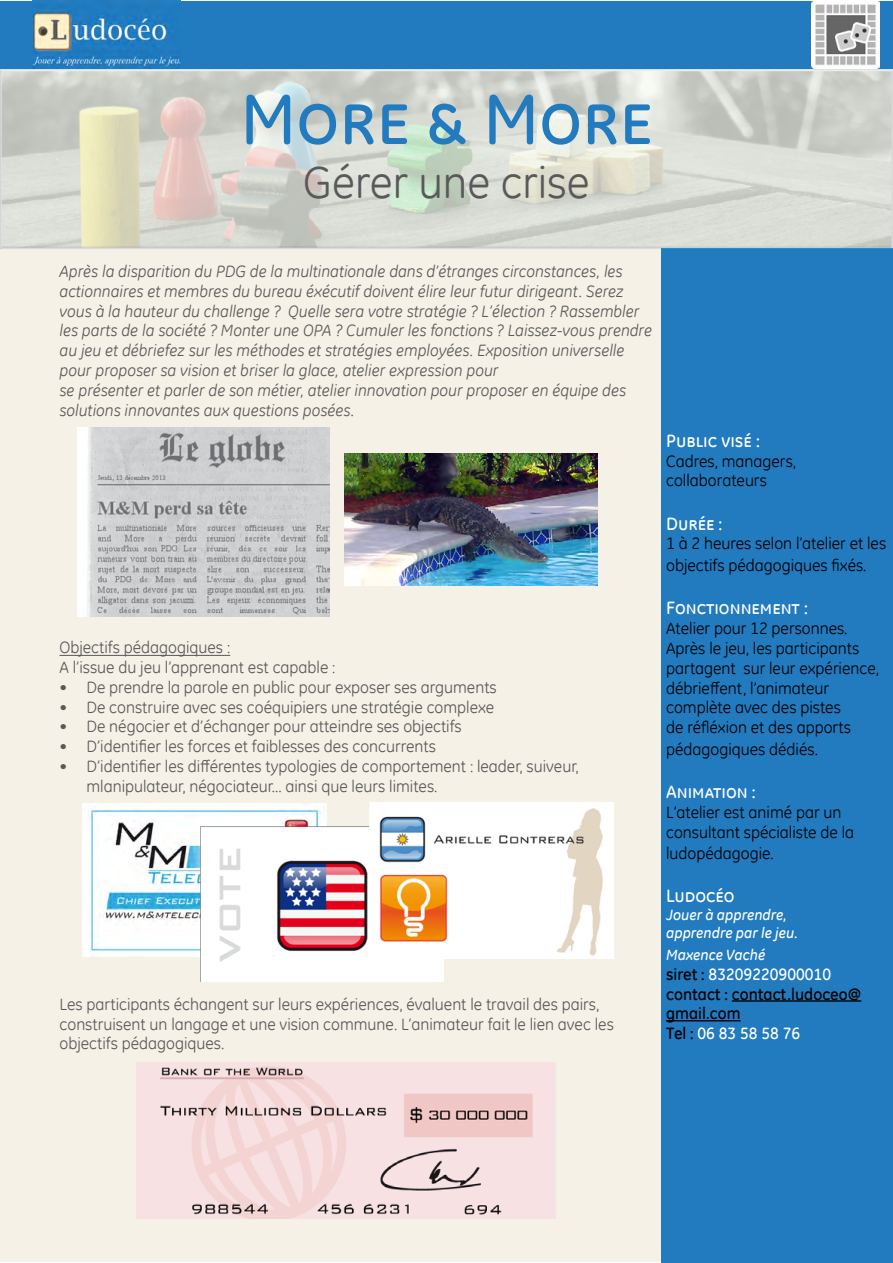
<style>
.page{position:relative;width:893px;height:1263px;background:#fff}
.page>*{position:absolute;margin:0;border:0;box-sizing:border-box;transform-origin:0 0}
.t1{font:72px "GE Inspira Medium SC";color:#227abf}
.t2{font:45px "GE Inspira";color:#595959}
.t3{font:18px "GE Inspira Medium SC";color:#fff}
.t4{font:16.5px/19.8px "GE Inspira";color:#595959}
.t5{font:italic 16.5px/19.8px "GE Inspira";color:#595959}
.t6{font:16.5px/19.8px "GE Inspira";color:#000}
.t7{font:500 16.5px/19.8px "GE Inspira";color:#000}
.t8{font:italic 500 15px/18px "GE Inspira";color:#fff}
.s1{color:#fff}
</style>
<div class="page">
<div style="left:0;top:248px;width:662px;height:1014px;background:#f5f1e6"></div>
<hr style="left:60px;top:655px;width:170px;height:1px;background:#595959">
<svg style="left:0;top:69px;width:893px;height:179px;background:#d5d7ce"></svg>
<div style="left:0;top:1px;width:893px;height:67px;background:#227abf"></div>
<img style="left:32px;top:6px;width:149px;height:62px">
<div style="left:662px;top:249px;width:231px;height:1014px;background:#227abf"></div>
<hr style="left:732px;top:1000px;width:129px;height:2px;background:#000">
<hr style="left:666px;top:1020px;width:75px;height:1px;background:#000">
<img style="left:77px;top:427px;width:253px;height:190px">
<img style="left:83px;top:803px;width:243px;height:153px">
<img style="left:811px;top:1px;width:69px;height:68px">
<img style="left:200px;top:826px;width:244px;height:156px">
<img style="left:370px;top:802px;width:243px;height:156px">
<img style="left:345px;top:454px;width:252px;height:131px">
<img style="left:136px;top:1063px;width:420px;height:155px">
<h1 class="t1" style="left:240px;top:78px;width:414px">More &amp; More</h1>
<h2 class="t2" style="left:303px;top:153px;width:288px">Gérer une crise</h2>
<p class="t5" style="left:60px;top:261px;width:594px">Après la disparition du PDG de la multinationale dans d’étranges circonstances, les actionnaires et membres du bureau éxécutif doivent élire leur futur dirigeant. Serez vous à la hauteur du challenge ? Quelle sera votre stratégie ? L’élection ? Rassembler les parts de la société ? Monter une OPA ? Cumuler les fonctions ? Laissez-vous prendre au jeu et débriefez sur les méthodes et stratégies employées. Exposition universelle pour proposer sa vision et briser la glace, atelier expression pour<br>se présenter et parler de son métier, atelier innovation pour proposer en équipe des solutions innovantes aux questions posées.</p>
<p class="t4" style="left:60px;top:637px;width:277px">Objectifs pédagogiques :<br>A l’issue du jeu l’apprenant est capable :</p>
<p class="t4" style="left:60px;top:677px;width:439px">• De prendre la parole en public pour exposer ses arguments</p>
<p class="t4" style="left:60px;top:697px;width:436px">• De construire avec ses coéquipiers une stratégie complexe</p>
<p class="t4" style="left:60px;top:716px;width:404px">• De négocier et d’échanger pour atteindre ses objectifs</p>
<p class="t4" style="left:60px;top:736px;width:378px">• D’identifier les forces et faiblesses des concurrents</p>
<p class="t4" style="left:87px;top:756px;width:494px;text-indent:-27px">• D’identifier les différentes typologies de comportement : leader, suiveur, mlanipulateur, négociateur... ainsi que leurs limites.</p>
<p class="t4" style="left:60px;top:994px;width:556px">Les participants échangent sur leurs expériences, évaluent le travail des pairs, construisent un langage et une vision commune. L’animateur fait le lien avec les objectifs pédagogiques.</p>
<p class="t3" style="left:666px;top:430px;width:95px">Public visé :</p>
<p class="t6" style="left:666px;top:451px;width:131px">Cadres, managers, collaborateurs</p>
<p class="t3" style="left:666px;top:513px;width:58px">Durée :</p>
<p class="t6" style="left:666px;top:533px;width:222px;line-height:21.6px">1 à 2 heures selon l’atelier et les objectifs pédagogiques fixés.</p>
<p class="t3" style="left:666px;top:598px;width:143px">Fonctionnement :</p>
<p class="t6" style="left:666px;top:618px;width:214px">Atelier pour 12 personnes.<br>Après le jeu, les participants partagent sur leur expérience, débrieffent, l’animateur complète avec des pistes<br>de réfléxion et des apports</p>
<p class="t6" style="left:666px;top:739px;width:153px">pédagogiques dédiés.</p>
<p class="t3" style="left:666px;top:781px;width:91px">Animation :</p>
<p class="t6" style="left:666px;top:802px;width:189px">L’atelier est animé par un consultant spécialiste de la</p>
<p class="t6" style="left:666px;top:843px;width:109px">ludopédagogie.</p>
<p class="t3" style="left:666px;top:886px;width:70px">Ludocéo</p>
<p class="t8" style="left:666px;top:906px;width:133px">Jouer à apprendre, apprendre par le jeu.</p>
<p class="t8" style="left:666px;top:945px;width:101px">Maxence Vaché</p>
<p class="t7" style="left:666px;top:964px;width:197px">siret : <span class="s1">83209220900010 </span>contact : contact.ludoceo@ gmail.com<br>Tel : <span class="s1">06 83 58 58 76</span></p>
</div>
